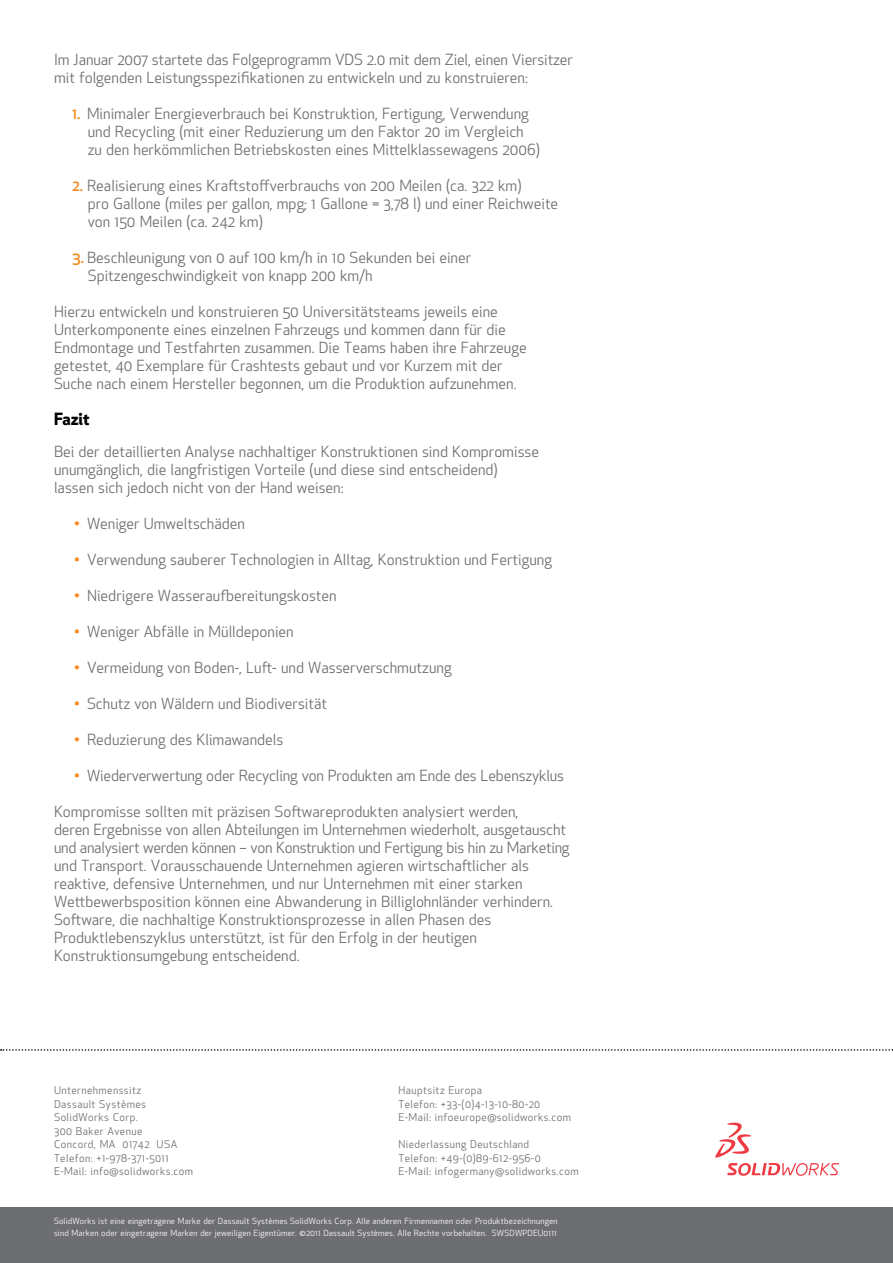
<style>
.page{position:relative;width:893px;height:1263px;background:#fff}
.page>*{position:absolute;margin:0;border:0;box-sizing:border-box;transform-origin:0 0}
.t1{font:700 16.5px "SW Apex New";color:#000}
.t2{font:15px/18px "SW Apex New";color:#6d6e71}
.t3{font:10.5px/13.5px "SW Apex New";letter-spacing:.04em;color:#6d6e71}
.t4{font:8.25px/12px "SW Apex New";letter-spacing:.02em;color:#fff}
.s1{font-weight:500;color:#f68b1f}
</style>
<div class="page">
<div style="left:0;top:1207px;width:893px;height:56px;background:#6d6e71"></div>
<svg style="left:1px;top:1049px;width:892px;height:2px"></svg>
<svg style="left:715px;top:1122px;width:124px;height:54px"></svg>
<p class="t2" style="left:54px;top:51px;width:520px">Im Januar 2007 startete das Folgeprogramm VDS 2.0 mit dem Ziel, einen Viersitzer mit folgenden Leistungsspezifikationen zu entwickeln und zu konstruieren:</p>
<p class="t2" style="left:88px;top:105px;width:454px;text-indent:-16px"><span class="s1">1.</span> Minimaler Energieverbrauch bei Konstruktion, Fertigung, Verwendung und Recycling (mit einer Reduzierung um den Faktor 20 im Vergleich zu den herkömmlichen Betriebskosten eines Mittelklassewagens 2006)</p>
<p class="t2" style="left:88px;top:177px;width:472px;text-indent:-16px"><span class="s1">2.</span> Realisierung eines Kraftstoffverbrauchs von 200 Meilen (ca. 322 km)<br>pro Gallone (miles per gallon, mpg; 1 Gallone = 3,78 l) und einer Reichweite von 150 Meilen (ca. 242 km)</p>
<p class="t2" style="left:88px;top:249px;width:385px;text-indent:-16px"><span class="s1">3.</span> Beschleunigung von 0 auf 100 km/h in 10 Sekunden bei einer<br>Spitzengeschwindigkeit von knapp 200 km/h</p>
<p class="t2" style="left:54px;top:303px;width:474px">Hierzu entwickeln und konstruieren 50 Universitätsteams jeweils eine Unterkomponente eines einzelnen Fahrzeugs und kommen dann für die Endmontage und Testfahrten zusammen. Die Teams haben ihre Fahrzeuge getestet, 40 Exemplare für Crashtests gebaut und vor Kurzem mit der Suche nach einem Hersteller begonnen, um die Produktion aufzunehmen.</p>
<p class="t1" style="left:54px;top:407px;width:37px">Fazit</p>
<p class="t2" style="left:54px;top:442px;width:487px">Bei der detaillierten Analyse nachhaltiger Konstruktionen sind Kompromisse unumgänglich, die langfristigen Vorteile (und diese sind entscheidend) lassen sich jedoch nicht von der Hand weisen:</p>
<p class="t2" style="left:74px;top:514px;width:172px"><span class="s1">•</span> Weniger Umweltschäden</p>
<p class="t2" style="left:74px;top:550px;width:479px"><span class="s1">•</span> Verwendung sauberer Technologien in Alltag, Konstruktion und Fertigung</p>
<p class="t2" style="left:74px;top:586px;width:264px"><span class="s1">•</span> Niedrigere Wasseraufbereitungskosten</p>
<p class="t2" style="left:74px;top:622px;width:221px"><span class="s1">•</span> Weniger Abfälle in Mülldeponien</p>
<p class="t2" style="left:74px;top:658px;width:379px"><span class="s1">•</span> Vermeidung von Boden-, Luft- und Wasserverschmutzung</p>
<p class="t2" style="left:74px;top:694px;width:254px"><span class="s1">•</span> Schutz von Wäldern und Biodiversität</p>
<p class="t2" style="left:74px;top:730px;width:211px"><span class="s1">•</span> Reduzierung des Klimawandels</p>
<p class="t2" style="left:74px;top:766px;width:491px"><span class="s1">•</span> Wiederverwertung oder Recycling von Produkten am Ende des Lebenszyklus</p>
<p class="t2" style="left:54px;top:802px;width:517px">Kompromisse sollten mit präzisen Softwareprodukten analysiert werden,<br>deren Ergebnisse von allen Abteilungen im Unternehmen wiederholt, ausgetauscht und analysiert werden können – von Konstruktion und Fertigung bis hin zu Marketing und Transport. Vorausschauende Unternehmen agieren wirtschaftlicher als reaktive, defensive Unternehmen, und nur Unternehmen mit einer starken Wettbewerbsposition können eine Abwanderung in Billiglohnländer verhindern.<br>Software, die nachhaltige Konstruktionsprozesse in allen Phasen des Produktlebenszyklus unterstützt, ist für den Erfolg in der heutigen Konstruktionsumgebung entscheidend.</p>
<p class="t3" style="left:54px;top:1084px;width:140px">Unternehmenssitz<br>Dassault Systèmes<br>SolidWorks Corp.<br>300 Baker Avenue<br>Concord, MA 01742 USA<br>Telefon: +1-978-371-5011<br>E-Mail: info@solidworks.com</p>
<p class="t3" style="left:398px;top:1084px;width:174px">Hauptsitz Europa<br>Telefon: +33-(0)4-13-10-80-20<br>E-Mail: infoeurope@solidworks.com</p>
<p class="t3" style="left:398px;top:1138px;width:182px">Niederlassung Deutschland<br>Telefon: +49-(0)89-612-956-0<br>E-Mail: infogermany@solidworks.com</p>
<p class="t4" style="left:54px;top:1215px;width:505px">SolidWorks ist eine eingetragene Marke der Dassault Systèmes SolidWorks Corp. Alle anderen Firmennamen oder Produktbezeichnungen sind Marken oder eingetragene Marken der jeweiligen Eigentümer. ©2011 Dassault Systèmes. Alle Rechte vorbehalten. SWSDWPDEU0111</p>
</div>
